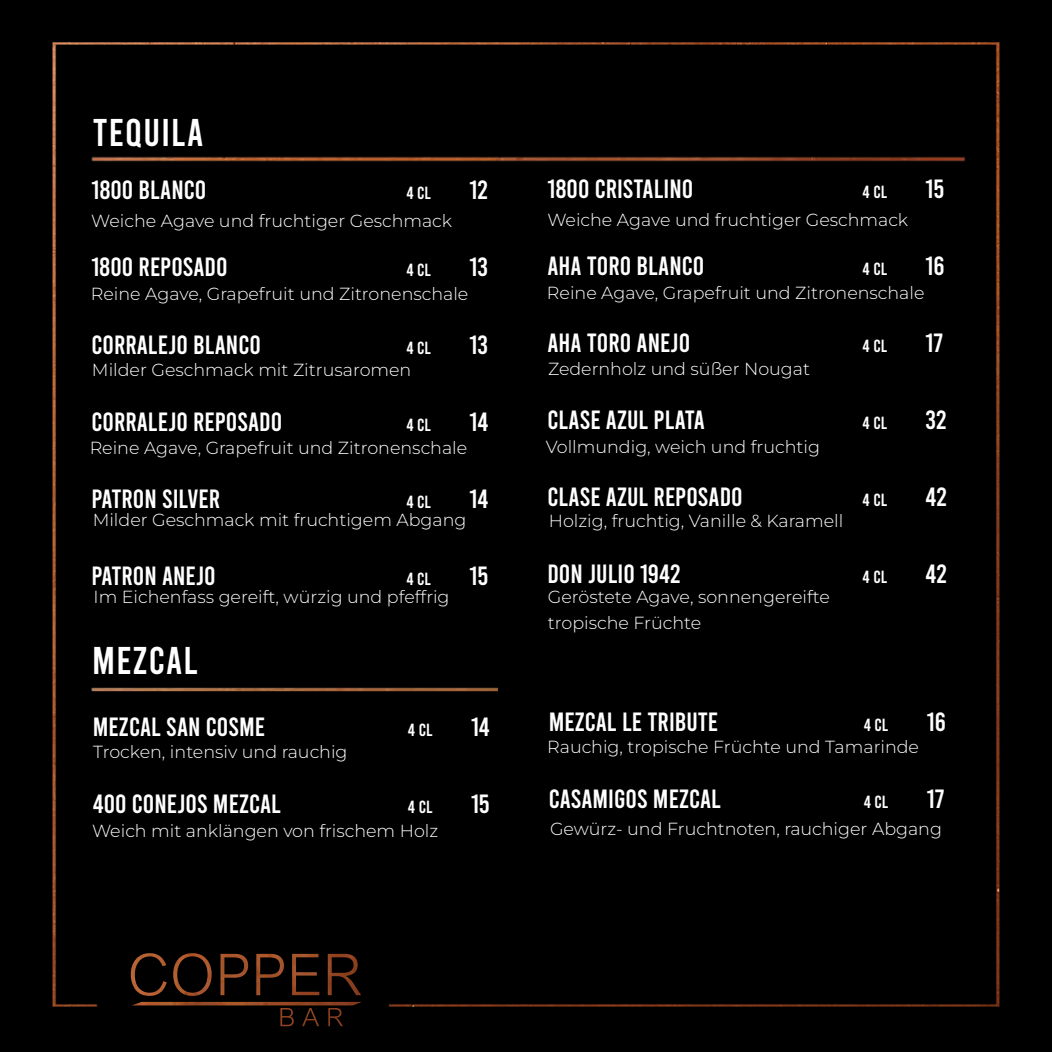
<style>
.page{position:relative;width:1052px;height:1052px;background:#000}
.page>*{position:absolute;margin:0;border:0;box-sizing:border-box;transform-origin:0 0}
.t1{font:38.5px "Bebas";letter-spacing:.03em;color:#fff}
.t2{font:26.25px "Bebas";color:#fff}
.t3{font:100 17.5px/26.2px "Montserrat";color:#fff}
.t4{font:17.5px "Bebas";color:#fff}
</style>
<div class="page">
<img style="left:52px;top:42px;width:948px;height:985px">
<img style="left:131px;top:953px;width:231px;height:73px">
<img style="left:52px;top:147px;width:948px;height:34px">
<img style="left:52px;top:676px;width:445px;height:35px">
<h1 class="t1" style="left:93px;top:113px;width:112px">TEQUILA</h1>
<h2 class="t2" style="left:91px;top:177px;width:116px">1800 BLANCO</h2>
<p class="t4" style="left:406px;top:185px;width:26px">4 CL</p>
<h2 class="t2" style="left:469px;top:177px;width:20px">12</h2>
<h2 class="t2" style="left:547px;top:176px;width:147px">1800 CRISTALINO</h2>
<p class="t4" style="left:862px;top:183px;width:26px">4 CL</p>
<h2 class="t2" style="left:925px;top:176px;width:20px">15</h2>
<p class="t3" style="left:91px;top:207px;width:362px">Weiche Agave und fruchtiger Geschmack</p>
<p class="t3" style="left:547px;top:206px;width:362px">Weiche Agave und fruchtiger Geschmack</p>
<h2 class="t2" style="left:91px;top:254px;width:138px">1800 REPOSADO</h2>
<p class="t4" style="left:406px;top:262px;width:26px">4 CL</p>
<h2 class="t2" style="left:469px;top:254px;width:20px">13</h2>
<h2 class="t2" style="left:547px;top:253px;width:158px">AHA TORO BLANCO</h2>
<p class="t4" style="left:862px;top:260px;width:26px">4 CL</p>
<h2 class="t2" style="left:925px;top:253px;width:21px">16</h2>
<p class="t3" style="left:91px;top:280px;width:379px">Reine Agave, Grapefruit und Zitronenschale</p>
<p class="t3" style="left:547px;top:279px;width:379px">Reine Agave, Grapefruit und Zitronenschale</p>
<h2 class="t2" style="left:91px;top:331px;width:171px">CORRALEJO BLANCO</h2>
<p class="t4" style="left:406px;top:339px;width:26px">4 CL</p>
<h2 class="t2" style="left:469px;top:331px;width:20px">13</h2>
<h2 class="t2" style="left:547px;top:330px;width:144px">AHA TORO ANEJO</h2>
<p class="t4" style="left:862px;top:337px;width:26px">4 CL</p>
<h2 class="t2" style="left:925px;top:330px;width:19px">17</h2>
<p class="t3" style="left:92px;top:357px;width:321px">Milder Geschmack mit Zitrusaromen</p>
<p class="t3" style="left:548px;top:355px;width:263px">Zedernholz und süßer Nougat</p>
<h2 class="t2" style="left:91px;top:408px;width:192px">CORRALEJO REPOSADO</h2>
<p class="t4" style="left:406px;top:416px;width:26px">4 CL</p>
<h2 class="t2" style="left:469px;top:408px;width:20px">14</h2>
<h2 class="t2" style="left:547px;top:407px;width:159px">CLASE AZUL PLATA</h2>
<p class="t4" style="left:862px;top:414px;width:26px">4 CL</p>
<h2 class="t2" style="left:925px;top:407px;width:23px">32</h2>
<p class="t3" style="left:90px;top:434px;width:379px">Reine Agave, Grapefruit und Zitronenschale</p>
<p class="t3" style="left:546px;top:433px;width:276px">Vollmundig, weich und fruchtig</p>
<h2 class="t2" style="left:91px;top:485px;width:130px">PATRON SILVER</h2>
<p class="t4" style="left:406px;top:493px;width:26px">4 CL</p>
<h2 class="t2" style="left:469px;top:485px;width:20px">14</h2>
<h2 class="t2" style="left:547px;top:484px;width:197px">CLASE AZUL REPOSADO</h2>
<p class="t4" style="left:862px;top:491px;width:26px">4 CL</p>
<h2 class="t2" style="left:925px;top:484px;width:23px">42</h2>
<p class="t3" style="left:93px;top:506px;width:375px">Milder Geschmack mit fruchtigem Abgang</p>
<p class="t3" style="left:549px;top:507px;width:296px">Holzig, fruchtig, Vanille &amp; Karamell</p>
<h2 class="t2" style="left:91px;top:562px;width:126px">PATRON ANEJO</h2>
<p class="t4" style="left:406px;top:570px;width:26px">4 CL</p>
<h2 class="t2" style="left:469px;top:562px;width:20px">15</h2>
<h2 class="t2" style="left:547px;top:561px;width:135px">DON JULIO 1942</h2>
<p class="t4" style="left:862px;top:568px;width:26px">4 CL</p>
<h2 class="t2" style="left:925px;top:561px;width:23px">42</h2>
<p class="t3" style="left:94px;top:583px;width:357px">Im Eichenfass gereift, würzig und pfeffrig</p>
<p class="t3" style="left:548px;top:583px;width:283px">Geröstete Agave, sonnengereifte tropische Früchte</p>
<h1 class="t1" style="left:92px;top:641px;width:107px">MEZCAL</h1>
<h2 class="t2" style="left:93px;top:713px;width:174px">MEZCAL SAN COSME</h2>
<p class="t4" style="left:408px;top:721px;width:26px">4 CL</p>
<h2 class="t2" style="left:471px;top:713px;width:20px">14</h2>
<h2 class="t2" style="left:548px;top:708px;width:171px">MEZCAL LE TRIBUTE</h2>
<p class="t4" style="left:863px;top:716px;width:26px">4 CL</p>
<h2 class="t2" style="left:926px;top:708px;width:21px">16</h2>
<p class="t3" style="left:93px;top:738px;width:256px">Trocken, intensiv und rauchig</p>
<p class="t3" style="left:547px;top:733px;width:373px">Rauchig, tropische Früchte und Tamarinde</p>
<h2 class="t2" style="left:93px;top:790px;width:190px">400 CONEJOS MEZCAL</h2>
<p class="t4" style="left:408px;top:798px;width:26px">4 CL</p>
<h2 class="t2" style="left:471px;top:790px;width:20px">15</h2>
<p class="t3" style="left:92px;top:817px;width:348px">Weich mit anklängen von frischem Holz</p>
<h2 class="t2" style="left:548px;top:785px;width:174px">CASAMIGOS MEZCAL</h2>
<p class="t4" style="left:863px;top:793px;width:26px">4 CL</p>
<h2 class="t2" style="left:926px;top:785px;width:19px">17</h2>
<p class="t3" style="left:550px;top:815px;width:393px">Gewürz- und Fruchtnoten, rauchiger Abgang</p>
</div>
